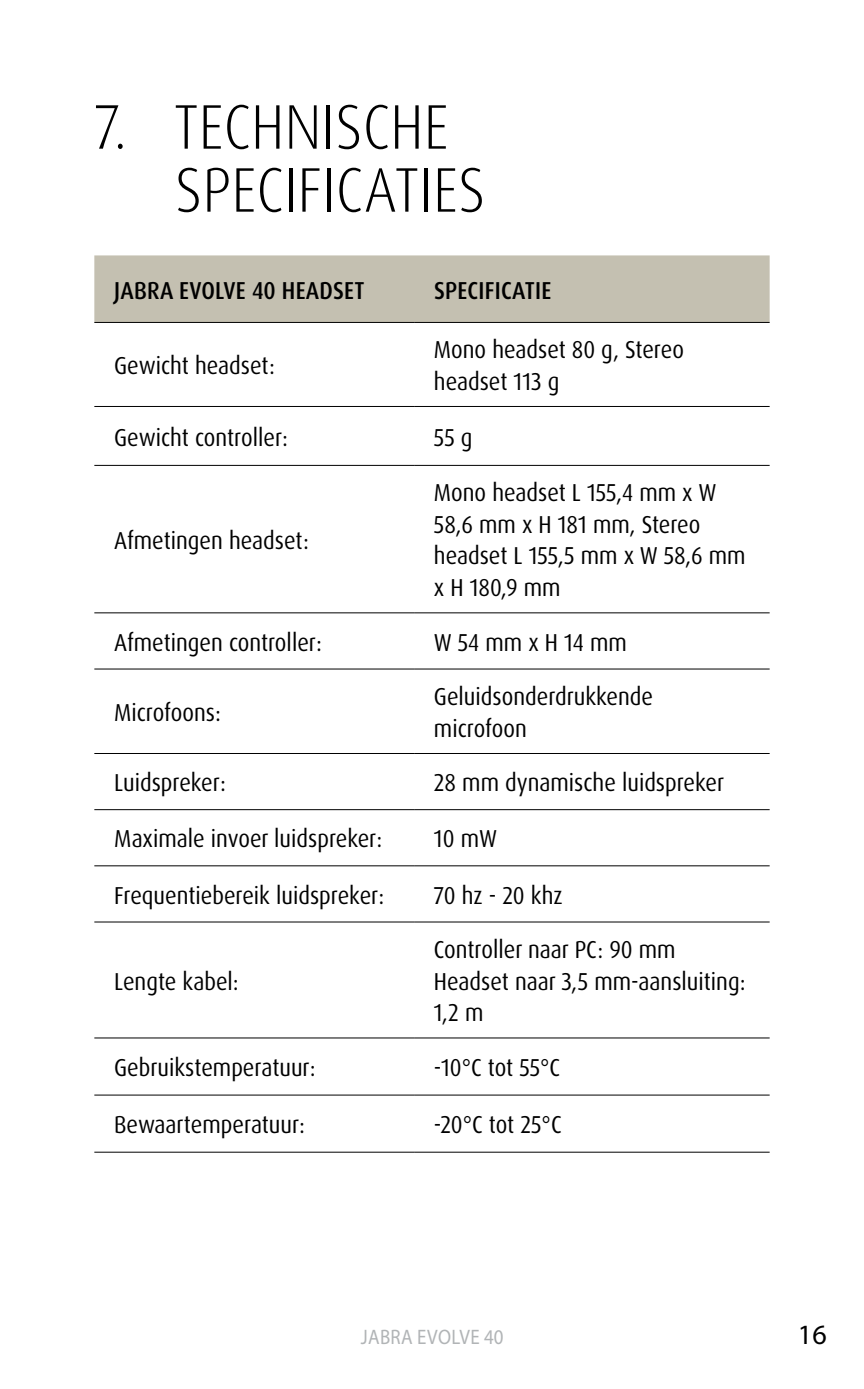
<style>
.page{position:relative;width:864px;height:1389px;background:#fff}
.page>*{position:absolute;margin:0;border:0;box-sizing:border-box;transform-origin:0 0}
.t1{font:300 63px/63px "Dax Pro";letter-spacing:.01em;color:#000;scale:.9 1}
.t2{font:28px "Myriad Pro";color:#000}
.t3{font:24.5px/31.5px "Dax Pro";color:#000;scale:.9 1}
.t4{font:500 24.5px "Dax Pro";letter-spacing:.01em;color:#000;scale:.9 1}
.t5{font:21px "Myriad Pro";letter-spacing:.02em;color:#b1b4b6;scale:.9 1}
</style>
<div class="page">
<div style="left:94px;top:255px;width:675px;height:67px;background:#c4c0b1"></div>
<svg style="left:94px;top:464px;width:675px;height:688px"></svg>
<hr style="left:94px;top:1037px;width:320px;height:2px;background:#000">
<hr style="left:414px;top:1037px;width:355px;height:2px;background:#000">
<hr style="left:94px;top:809px;width:320px;height:1px;background:#000">
<hr style="left:414px;top:809px;width:355px;height:1px;background:#000">
<hr style="left:94px;top:865px;width:320px;height:1px;background:#000">
<hr style="left:414px;top:865px;width:355px;height:1px;background:#000">
<hr style="left:94px;top:921px;width:320px;height:2px;background:#000">
<hr style="left:414px;top:921px;width:355px;height:2px;background:#000">
<hr style="left:94px;top:753px;width:320px;height:1px;background:#000">
<hr style="left:414px;top:753px;width:355px;height:1px;background:#000">
<hr style="left:94px;top:612px;width:320px;height:1px;background:#000">
<hr style="left:414px;top:612px;width:355px;height:1px;background:#000">
<hr style="left:94px;top:668px;width:320px;height:2px;background:#000">
<hr style="left:414px;top:668px;width:355px;height:2px;background:#000">
<hr style="left:94px;top:406px;width:320px;height:1px;background:#000">
<hr style="left:414px;top:406px;width:355px;height:1px;background:#000">
<hr style="left:94px;top:465px;width:320px;height:1px;background:#000">
<hr style="left:414px;top:465px;width:355px;height:1px;background:#000">
<hr style="left:94px;top:322px;width:320px;height:1px;background:#000">
<hr style="left:414px;top:322px;width:355px;height:1px;background:#000">
<hr style="left:94px;top:1152px;width:320px;height:1px;background:#000">
<hr style="left:414px;top:1152px;width:355px;height:1px;background:#000">
<hr style="left:94px;top:1094px;width:320px;height:2px;background:#000">
<hr style="left:414px;top:1094px;width:355px;height:2px;background:#000">
<h1 class="t1" style="left:175px;top:95px;width:346px;text-indent:-81px">7. TECHNISCHE<br>SPECIFICATIES</h1>
<p class="t4" style="left:114px;top:274px;width:279px">JABRA EVOLVE 40 HEADSET</p>
<p class="t4" style="left:434px;top:274px;width:132px">SPECIFICATIE</p>
<p class="t3" style="left:114px;top:350px;width:180px">Gewicht headset:</p>
<p class="t3" style="left:434px;top:334px;width:279px">Mono headset 80 g, Stereo headset 113 g</p>
<p class="t3" style="left:114px;top:421px;width:194px">Gewicht controller:</p>
<p class="t3" style="left:434px;top:421px;width:44px">55 g</p>
<p class="t3" style="left:114px;top:525px;width:217px">Afmetingen headset:</p>
<p class="t3" style="left:434px;top:477px;width:348px">Mono headset L 155,4 mm x W<br>58,6 mm x H 181 mm, Stereo headset L 155,5 mm x W 58,6 mm x H 180,9 mm</p>
<p class="t3" style="left:114px;top:626px;width:232px">Afmetingen controller:</p>
<p class="t3" style="left:434px;top:626px;width:216px">W 54 mm x H 14 mm</p>
<p class="t3" style="left:114px;top:697px;width:120px">Microfoons:</p>
<p class="t3" style="left:434px;top:681px;width:245px">Geluidsonderdrukkende microfoon</p>
<p class="t3" style="left:114px;top:767px;width:125px">Luidspreker:</p>
<p class="t3" style="left:434px;top:767px;width:324px">28 mm dynamische luidspreker</p>
<p class="t3" style="left:114px;top:823px;width:299px">Maximale invoer luidspreker:</p>
<p class="t3" style="left:434px;top:823px;width:72px">10 mW</p>
<p class="t3" style="left:114px;top:879px;width:301px">Frequentiebereik luidspreker:</p>
<p class="t3" style="left:434px;top:879px;width:144px">70 hz - 20 khz</p>
<p class="t3" style="left:114px;top:965px;width:140px">Lengte kabel:</p>
<p class="t3" style="left:434px;top:934px;width:347px">Controller naar PC: 90 mm<br>Headset naar 3,5 mm-aansluiting:<br>1,2 m</p>
<p class="t3" style="left:114px;top:1052px;width:225px">Gebruikstemperatuur:</p>
<p class="t3" style="left:434px;top:1052px;width:142px">-10°C tot 55°C</p>
<p class="t3" style="left:114px;top:1109px;width:213px">Bewaartemperatuur:</p>
<p class="t3" style="left:434px;top:1109px;width:143px">-20°C tot 25°C</p>
<p class="t5" style="left:360px;top:1324px;width:160px">JABRA EVOLVE 40</p>
<p class="t2" style="left:797px;top:1317px;width:30px">16</p>
</div>
